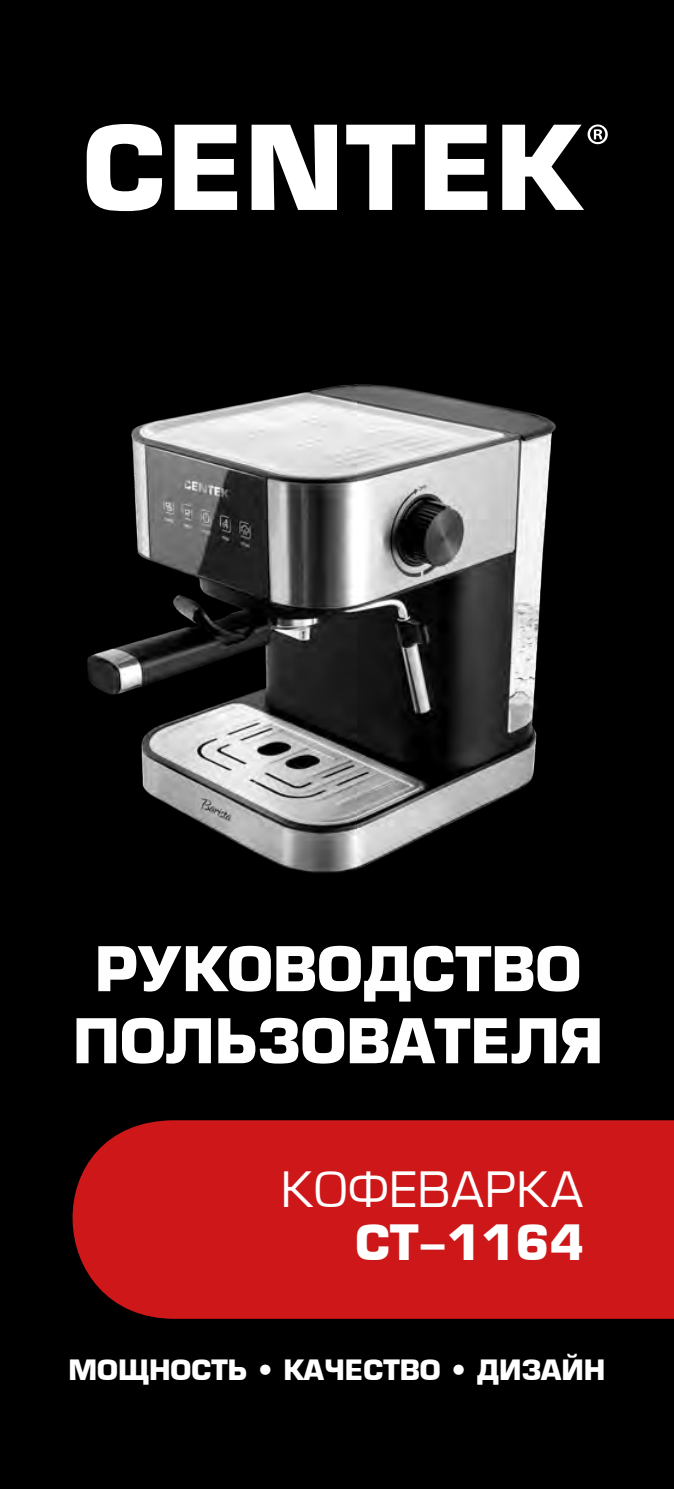
<style>
.page{position:relative;width:674px;height:1489px;background:#fff}
.page>*{position:absolute;margin:0;border:0;box-sizing:border-box;transform-origin:0 0}
.t1{font:700 60px/72px "Europe";color:#fff;text-align:center}
.t2{font:47.5px "Europe Normal";color:#fff}
.t3{font:700 47.5px "Europe";color:#fff}
.t4{font:700 27.25px "Europe";color:#fff}
</style>
<div class="page">
<div style="left:0;top:0;width:673px;height:1488px;background:#000"></div>
<div style="left:72px;top:1120px;width:601px;height:198px;background:#cd1719"></div>
<img style="left:87px;top:384px;width:469px;height:489px">
<svg style="left:87px;top:124px;width:75px;height:87px"></svg>
<svg style="left:174px;top:125px;width:63px;height:85px"></svg>
<svg style="left:251px;top:125px;width:86px;height:85px"></svg>
<svg style="left:346px;top:125px;width:69px;height:85px"></svg>
<svg style="left:424px;top:125px;width:63px;height:85px"></svg>
<svg style="left:502px;top:124px;width:105px;height:86px"></svg>
<h1 class="t1" style="left:73px;top:933px;width:531px">РУКОВОДСТВО<br>ПОЛЬЗОВАТЕЛЯ</h1>
<h2 class="t2" style="left:280px;top:1165px;width:304px">КОФЕВАРКА</h2>
<h2 class="t3" style="left:355px;top:1214px;width:230px">CT-1164</h2>
<p class="t4" style="left:68px;top:1353px;width:538px">МОЩНОСТЬ • КАЧЕСТВО • ДИЗАЙН</p>
</div>
